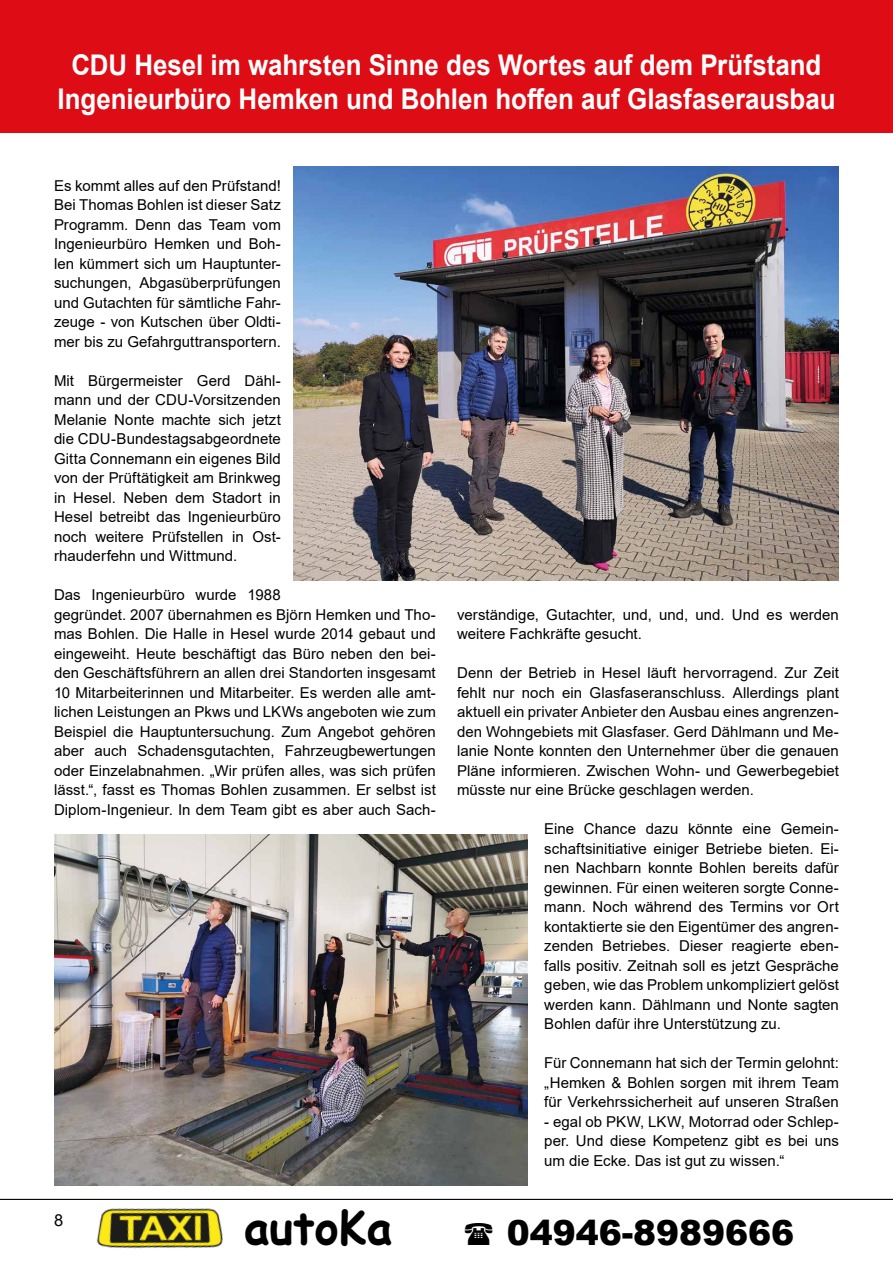
<style>
.page{position:relative;width:893px;height:1263px;background:#fff}
.page>*{position:absolute;margin:0;border:0;box-sizing:border-box;transform-origin:0 0}
.t1{font:700 45.75px "Comic Sans MS";color:#000}
.t2{font:900 34.5px "Arial";color:#000}
.t3{font:700 28.5px/34.2px "Arial";color:#fff;text-align:center;scale:.91 1}
.t4{font:16.5px "Arial";color:#000}
.t5{font:15px/19.5px "Arial";letter-spacing:.005em;color:#000;text-align:justify}
</style>
<div class="page">
<hr style="left:0;top:1199px;width:893px;height:1px;background:#000">
<div style="left:0;top:0;width:893px;height:132px;background:#de0c15"></div>
<img style="left:96px;top:1208px;width:127px;height:41px">
<img style="left:294px;top:167px;width:545px;height:413px">
<img style="left:54px;top:834px;width:473px;height:351px">
<h3 class="t3" style="left:57px;top:48px;width:856px">CDU Hesel im wahrsten Sinne des Wortes auf dem Prüfstand<br>Ingenieurbüro Hemken und Bohlen hoffen auf Glasfaserausbau</h3>
<p class="t5" style="left:54px;top:175px;width:228px">Es kommt alles auf den Prüfstand!<br>Bei Thomas Bohlen ist dieser Satz Programm. Denn das Team vom Ingenieurbüro Hemken und Boh&shy;len kümmert sich um Hauptunter&shy;suchungen, Abgasüberprüfungen und Gutachten für sämtliche Fahr&shy;zeuge - von Kutschen über Oldti&shy;mer bis zu Gefahrguttransportern.</p>
<p class="t5" style="left:54px;top:370px;width:228px">Mit Bürgermeister Gerd Dähl&shy;mann und der CDU-Vorsitzenden Melanie Nonte machte sich jetzt die CDU-Bundestagsabgeordnete Gitta Connemann ein eigenes Bild von der Prüftätigkeit am Brinkweg in Hesel. Neben dem Stadort in Hesel betreibt das Ingenieurbüro noch weitere Prüfstellen in Ost&shy;rhauderfehn und Wittmund.</p>
<p class="t5" style="left:54px;top:585px;width:383px;text-align:left">Das Ingenieurbüro wurde 1988<br>gegründet. 2007 übernahmen es Björn Hemken und Tho&shy;mas Bohlen. Die Halle in Hesel wurde 2014 gebaut und eingeweiht. Heute beschäftigt das Büro neben den bei&shy;den Geschäftsführern an allen drei Standorten insgesamt 10 Mitarbeiterinnen und Mitarbeiter. Es werden alle amt&shy;lichen Leistungen an Pkws und LKWs angeboten wie zum Beispiel die Hauptuntersuchung. Zum Angebot gehören aber auch Schadensgutachten, Fahrzeugbewertungen oder Einzelabnahmen. „Wir prüfen alles, was sich prüfen lässt.“, fasst es Thomas Bohlen zusammen. Er selbst ist Diplom-Ingenieur. In dem Team gibt es aber auch Sach-</p>
<p class="t5" style="left:457px;top:604px;width:383px">verständige, Gutachter, und, und, und. Und es werden weitere Fachkräfte gesucht.</p>
<p class="t5" style="left:457px;top:663px;width:383px">Denn der Betrieb in Hesel läuft hervorragend. Zur Zeit fehlt nur noch ein Glasfaseranschluss. Allerdings plant aktuell ein privater Anbieter den Ausbau eines angrenzen&shy;den Wohngebiets mit Glasfaser. Gerd Dählmann und Me&shy;lanie Nonte konnten den Unternehmer über die genauen Pläne informieren. Zwischen Wohn- und Gewerbegebiet müsste nur eine Brücke geschlagen werden.</p>
<p class="t5" style="left:544px;top:819px;width:296px">Eine Chance dazu könnte eine Gemein&shy;schaftsinitiative einiger Betriebe bieten. Ei&shy;nen Nachbarn konnte Bohlen bereits dafür gewinnen. Für einen weiteren sorgte Conne&shy;mann. Noch während des Termins vor Ort kontaktierte sie den Eigentümer des angren&shy;zenden Betriebes. Dieser reagierte eben&shy;falls positiv. Zeitnah soll es jetzt Gespräche geben, wie das Problem unkompliziert gelöst werden kann. Dählmann und Nonte sagten Bohlen dafür ihre Unterstützung zu.</p>
<p class="t5" style="left:544px;top:1053px;width:296px">Für Connemann hat sich der Termin gelohnt: „Hemken &amp; Bohlen sorgen mit ihrem Team für Verkehrssicherheit auf unseren Straßen</p>
<p class="t5" style="left:544px;top:1111px;width:296px">- egal ob PKW, LKW, Motorrad oder Schlep&shy;per. Und diese Kompetenz gibt es bei uns um die Ecke. Das ist gut zu wissen.“</p>
<p class="t4" style="left:54px;top:1209px;width:11px">8</p>
<h1 class="t1" style="left:244px;top:1193px;width:149px">autoKa</h1>
<h2 class="t2" style="left:507px;top:1208px;width:289px">04946-8989666</h2>
</div>
